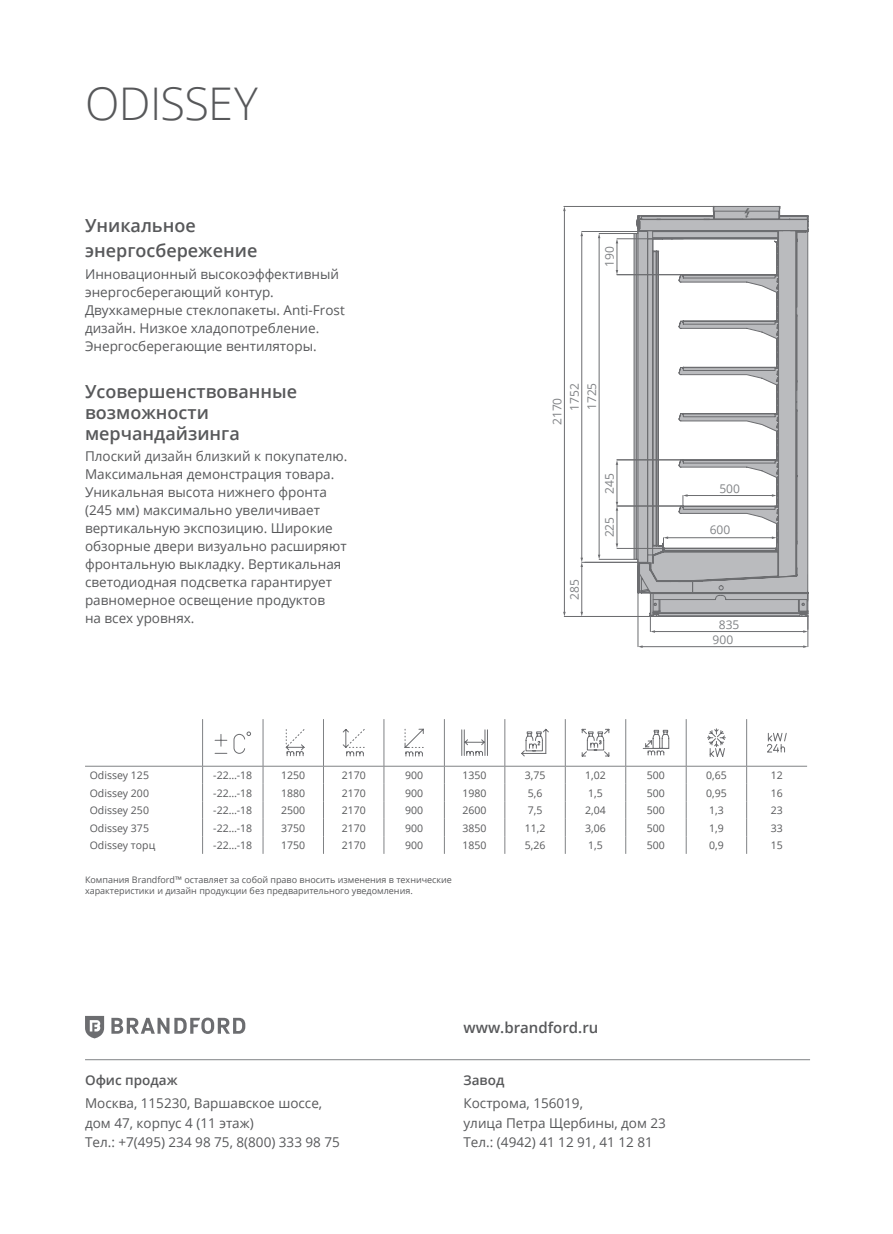
<style>
.page{position:relative;width:893px;height:1234px;background:#fff}
.page>*{position:absolute;margin:0;border:0;box-sizing:border-box;transform-origin:0 0}
.основной_текст{font:300 45px "Open Sans";letter-spacing:-.01em;color:#57585a}
.описание{font:600 18px/21px "Open Sans";color:#57585a}
.описание-2{font:600 15px "Open Sans";color:#57585a}
.описание-3{font:13.5px/18px "Open Sans";color:#57585a}
.описание-4{font:600 13.5px "Open Sans";color:#57585a}
.t1{font:12px/17.4px "Open Sans";color:#808285}
.описание-5{font:10.5px "Open Sans";color:#57585a}
.описание-6{font:9px/10.8px "Open Sans";color:#57585a}
</style>
<div class="page">
<svg style="left:111px;top:1017px;width:134px;height:16px"></svg>
<svg style="left:85px;top:1015px;width:19px;height:23px"></svg>
<hr style="left:85px;top:1059px;width:725px;height:1px;background:#808285">
<hr style="left:599px;top:237px;width:1px;height:318px;background:#6c6d70">
<hr style="left:599px;top:233px;width:35px;height:1px;background:#6c6d70">
<hr style="left:599px;top:559px;width:35px;height:1px;background:#6c6d70">
<hr style="left:581px;top:235px;width:1px;height:323px;background:#6c6d70">
<hr style="left:582px;top:231px;width:56px;height:1px;background:#6c6d70">
<hr style="left:581px;top:566px;width:1px;height:46px;background:#6c6d70">
<svg style="left:580px;top:611px;width:3px;height:5px"></svg>
<svg style="left:580px;top:557px;width:3px;height:10px"></svg>
<hr style="left:582px;top:562px;width:56px;height:1px;background:#6c6d70">
<svg style="left:616px;top:239px;width:2px;height:35px"></svg>
<hr style="left:617px;top:274px;width:66px;height:1px;background:#6c6d70">
<hr style="left:617px;top:238px;width:66px;height:1px;background:#6c6d70">
<hr style="left:617px;top:459px;width:66px;height:1px;background:#6c6d70">
<hr style="left:617px;top:509px;width:1px;height:35px;background:#6c6d70">
<hr style="left:617px;top:505px;width:66px;height:1px;background:#6c6d70">
<hr style="left:564px;top:210px;width:1px;height:402px;background:#6c6d70">
<hr style="left:564px;top:206px;width:149px;height:1px;background:#6c6d70">
<hr style="left:564px;top:616px;width:87px;height:1px;background:#6c6d70">
<svg style="left:712px;top:205px;width:69px;height:10px"></svg>
<svg style="left:636px;top:215px;width:173px;height:432px"></svg>
<svg style="left:744px;top:208px;width:6px;height:10px"></svg>
<hr style="left:617px;top:464px;width:1px;height:38px;background:#6c6d70">
<svg style="left:616px;top:501px;width:2px;height:9px"></svg>
<hr style="left:617px;top:548px;width:47px;height:1px;background:#6c6d70">
<hr style="left:202px;top:719px;width:1px;height:46px;background:#808285">
<hr style="left:263px;top:719px;width:1px;height:46px;background:#808285">
<hr style="left:323px;top:719px;width:1px;height:46px;background:#808285">
<hr style="left:384px;top:719px;width:1px;height:46px;background:#808285">
<hr style="left:444px;top:719px;width:1px;height:46px;background:#808285">
<hr style="left:505px;top:719px;width:1px;height:46px;background:#808285">
<hr style="left:565px;top:719px;width:1px;height:46px;background:#808285">
<hr style="left:625px;top:719px;width:1px;height:46px;background:#808285">
<hr style="left:686px;top:719px;width:1px;height:46px;background:#808285">
<hr style="left:746px;top:719px;width:1px;height:46px;background:#808285">
<hr style="left:85px;top:765px;width:118px;height:1px;background:#808285">
<hr style="left:203px;top:765px;width:60px;height:1px;background:#808285">
<hr style="left:263px;top:765px;width:60px;height:1px;background:#808285">
<hr style="left:323px;top:765px;width:61px;height:1px;background:#808285">
<hr style="left:384px;top:765px;width:60px;height:1px;background:#808285">
<hr style="left:444px;top:765px;width:61px;height:1px;background:#808285">
<hr style="left:505px;top:765px;width:60px;height:1px;background:#808285">
<hr style="left:565px;top:765px;width:61px;height:1px;background:#808285">
<hr style="left:626px;top:765px;width:60px;height:1px;background:#808285">
<hr style="left:686px;top:765px;width:61px;height:1px;background:#808285">
<hr style="left:747px;top:765px;width:60px;height:1px;background:#808285">
<svg style="left:202px;top:766px;width:1px;height:87px"></svg>
<svg style="left:263px;top:766px;width:1px;height:87px"></svg>
<svg style="left:384px;top:766px;width:1px;height:87px"></svg>
<svg style="left:444px;top:766px;width:1px;height:87px"></svg>
<svg style="left:323px;top:766px;width:1px;height:87px"></svg>
<svg style="left:505px;top:766px;width:1px;height:87px"></svg>
<svg style="left:565px;top:766px;width:1px;height:87px"></svg>
<svg style="left:625px;top:766px;width:1px;height:87px"></svg>
<svg style="left:686px;top:766px;width:1px;height:87px"></svg>
<svg style="left:746px;top:766px;width:1px;height:87px"></svg>
<svg style="left:214px;top:731px;width:37px;height:23px"></svg>
<svg style="left:285px;top:729px;width:20px;height:27px"></svg>
<svg style="left:342px;top:729px;width:23px;height:27px"></svg>
<svg style="left:404px;top:728px;width:20px;height:28px"></svg>
<svg style="left:461px;top:729px;width:27px;height:27px"></svg>
<svg style="left:521px;top:728px;width:28px;height:29px"></svg>
<svg style="left:581px;top:728px;width:29px;height:29px"></svg>
<svg style="left:642px;top:729px;width:28px;height:26px"></svg>
<svg style="left:707px;top:728px;width:19px;height:29px"></svg>
<svg style="left:767px;top:733px;width:20px;height:19px"></svg>
<p class="основной_текст" style="left:85px;top:72px;width:174px">ODISSEY</p>
<p class="описание" style="left:85px;top:212px;width:174px;line-height:25.5px">Уникальное энергосбережение</p>
<p class="описание-3" style="left:85px;top:264px;width:261px">Инновационный высокоэффективный энергосберегающий контур.<br>Двухкамерные стеклопакеты. Anti-Frost дизайн. Низкое хладопотребление.<br>Энергосберегающие вентиляторы.</p>
<p class="описание" style="left:85px;top:380px;width:214px">Усовершенствованные возможности мерчандайзинга</p>
<p class="описание-3" style="left:85px;top:447px;width:264px">Плоский дизайн близкий к покупателю.<br>Максимальная демонстрация товара.<br>Уникальная высота нижнего фронта (245 мм) максимально увеличивает вертикальную экспозицию. Широкие обзорные двери визуально расширяют фронтальную выкладку. Вертикальная светодиодная подсветка гарантирует равномерное освещение продуктов<br>на всех уровнях.</p>
<p class="t1" style="left:601px;top:267px;width:22px;rotate:-90deg">190</p>
<p class="t1" style="left:548px;top:425px;width:29px;rotate:-90deg">2170</p>
<p class="t1" style="left:565px;top:410px;width:29px;rotate:-90deg">1752<br>1725</p>
<p class="t1" style="left:565px;top:599px;width:22px;rotate:-90deg">285</p>
<p class="t1" style="left:601px;top:493px;width:22px;rotate:-90deg">245</p>
<p class="t1" style="left:601px;top:537px;width:22px;rotate:-90deg">225</p>
<p class="t1" style="left:710px;top:520px;width:22px">600</p>
<p class="t1" style="left:719px;top:479px;width:22px">500</p>
<p class="t1" style="left:719px;top:616px;width:22px">835</p>
<p class="t1" style="left:713px;top:630px;width:22px">900</p>
<p class="описание-5" style="left:90px;top:767px;width:61px">Odissey 125</p>
<p class="описание-5" style="left:213px;top:767px;width:41px">-22…-18</p>
<p class="описание-5" style="left:281px;top:767px;width:26px">1250</p>
<p class="описание-5" style="left:342px;top:767px;width:26px">2170</p>
<p class="описание-5" style="left:405px;top:767px;width:20px">900</p>
<p class="описание-5" style="left:463px;top:767px;width:26px">1350</p>
<p class="описание-5" style="left:525px;top:767px;width:22px">3,75</p>
<p class="описание-5" style="left:585px;top:767px;width:22px">1,02</p>
<p class="описание-5" style="left:647px;top:767px;width:20px">500</p>
<p class="описание-5" style="left:706px;top:767px;width:22px">0,65</p>
<p class="описание-5" style="left:771px;top:767px;width:14px">12</p>
<p class="описание-5" style="left:90px;top:785px;width:61px">Odissey 200</p>
<p class="описание-5" style="left:213px;top:785px;width:41px">-22…-18</p>
<p class="описание-5" style="left:281px;top:785px;width:26px">1880</p>
<p class="описание-5" style="left:342px;top:785px;width:26px">2170</p>
<p class="описание-5" style="left:405px;top:785px;width:20px">900</p>
<p class="описание-5" style="left:463px;top:785px;width:26px">1980</p>
<p class="описание-5" style="left:528px;top:785px;width:16px">5,6</p>
<p class="описание-5" style="left:588px;top:785px;width:16px">1,5</p>
<p class="описание-5" style="left:647px;top:785px;width:20px">500</p>
<p class="описание-5" style="left:706px;top:785px;width:22px">0,95</p>
<p class="описание-5" style="left:771px;top:785px;width:14px">16</p>
<p class="описание-5" style="left:90px;top:802px;width:61px">Odissey 250</p>
<p class="описание-5" style="left:213px;top:802px;width:41px">-22…-18</p>
<p class="описание-5" style="left:281px;top:802px;width:26px">2500</p>
<p class="описание-5" style="left:342px;top:802px;width:26px">2170</p>
<p class="описание-5" style="left:405px;top:802px;width:20px">900</p>
<p class="описание-5" style="left:463px;top:802px;width:26px">2600</p>
<p class="описание-5" style="left:528px;top:802px;width:16px">7,5</p>
<p class="описание-5" style="left:585px;top:802px;width:22px">2,04</p>
<p class="описание-5" style="left:647px;top:802px;width:20px">500</p>
<p class="описание-5" style="left:709px;top:802px;width:16px">1,3</p>
<p class="описание-5" style="left:771px;top:802px;width:14px">23</p>
<p class="описание-5" style="left:90px;top:820px;width:61px">Odissey 375</p>
<p class="описание-5" style="left:213px;top:820px;width:41px">-22…-18</p>
<p class="описание-5" style="left:281px;top:820px;width:26px">3750</p>
<p class="описание-5" style="left:342px;top:820px;width:26px">2170</p>
<p class="описание-5" style="left:405px;top:820px;width:20px">900</p>
<p class="описание-5" style="left:463px;top:820px;width:26px">3850</p>
<p class="описание-5" style="left:525px;top:820px;width:22px">11,2</p>
<p class="описание-5" style="left:585px;top:820px;width:22px">3,06</p>
<p class="описание-5" style="left:647px;top:820px;width:20px">500</p>
<p class="описание-5" style="left:709px;top:820px;width:16px">1,9</p>
<p class="описание-5" style="left:771px;top:820px;width:14px">33</p>
<p class="описание-5" style="left:90px;top:837px;width:67px">Odissey торц</p>
<p class="описание-5" style="left:213px;top:837px;width:41px">-22…-18</p>
<p class="описание-5" style="left:281px;top:837px;width:26px">1750</p>
<p class="описание-5" style="left:342px;top:837px;width:26px">2170</p>
<p class="описание-5" style="left:405px;top:837px;width:20px">900</p>
<p class="описание-5" style="left:463px;top:837px;width:26px">1850</p>
<p class="описание-5" style="left:525px;top:837px;width:22px">5,26</p>
<p class="описание-5" style="left:588px;top:837px;width:16px">1,5</p>
<p class="описание-5" style="left:647px;top:837px;width:20px">500</p>
<p class="описание-5" style="left:709px;top:837px;width:16px">0,9</p>
<p class="описание-5" style="left:771px;top:837px;width:14px">15</p>
<p class="описание-6" style="left:85px;top:873px;width:368px">Компания Brandford™ оставляет за собой право вносить изменения в технические характеристики и дизайн продукции без предварительного уведомления.</p>
<p class="описание-4" style="left:85px;top:1070px;width:94px">Офис продаж</p>
<p class="описание-3" style="left:85px;top:1092px;width:256px;line-height:19.5px">Москва, 115230, Варшавское шоссе, дом 47, корпус 4 (11 этаж)<br>Тел.: +7(495) 234 98 75, 8(800) 333 98 75</p>
<p class="описание-2" style="left:463px;top:1017px;width:136px">www.brandford.ru</p>
<p class="описание-4" style="left:463px;top:1070px;width:42px">Завод</p>
<p class="описание-3" style="left:463px;top:1092px;width:204px;line-height:19.5px">Кострома, 156019,<br>улица Петра Щербины, дом 23<br>Тел.: (4942) 41 12 91, 41 12 81</p>
</div>
